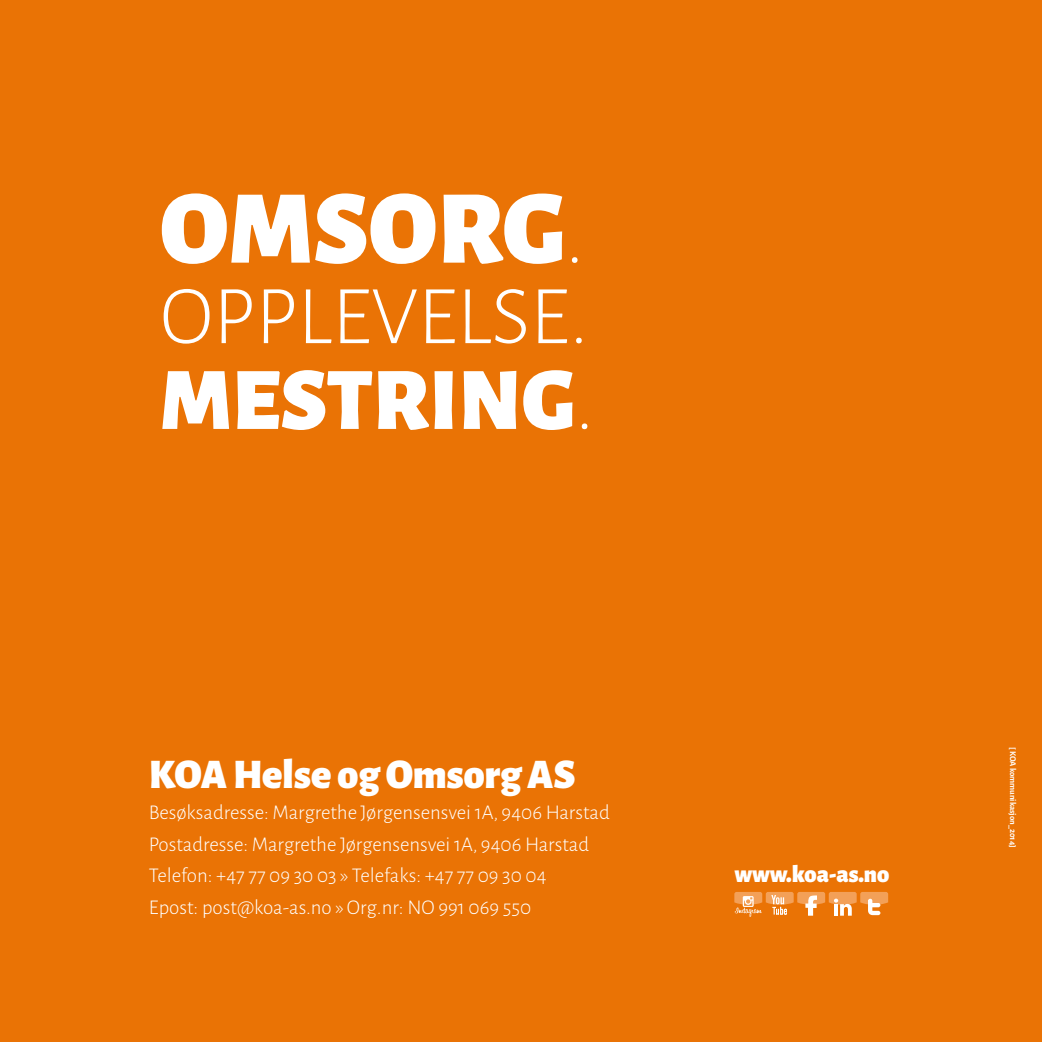
<style>
.page{position:relative;width:1042px;height:1042px;background:#ea7305}
.page>*{position:absolute;margin:0;border:0;box-sizing:border-box;transform-origin:0 0}
.t1{font:900 105px "Alegreya Sans";color:#fff}
.t2{font:900 89.25px "Alegreya Sans";color:#fff}
.t3{font:300 84px "Alegreya Sans";color:#fff}
.t4{font:900 42px "Alegreya Sans";color:#fff}
.t5{font:900 24.5px "Alegreya Sans";color:#fff}
.t6{font:300 21px/31.5px "Alegreya Sans";color:#fff}
.t7{font:700 8.75px "Alegreya Sans";color:#fff}
.s1{font-weight:300;font-size:84px}
</style>
<div class="page">
<svg style="left:734px;top:892px;width:154px;height:25px"></svg>
<h1 class="t1" style="left:160px;top:145px;width:426px">OMSORG<span class="s1">.</span></h1>
<h3 class="t3" style="left:160px;top:262px;width:430px">OPPLEVELSE.</h3>
<h2 class="t2" style="left:160px;top:329px;width:436px">MESTRING<span class="s1">.</span></h2>
<h3 class="t4" style="left:149px;top:741px;width:428px">KOA Helse og Omsorg AS</h3>
<p class="t6" style="left:149px;top:796px;width:462px">Besøksadresse: Margrethe Jørgensensvei 1A, 9406 Harstad Postadresse: Margrethe Jørgensensvei 1A, 9406 Harstad Telefon: +47 77 09 30 03 » Telefaks: +47 77 09 30 04<br>Epost: post@koa-as.no » Org.nr: NO 991 069 550</p>
<p class="t5" style="left:734px;top:855px;width:157px">www.koa-as.no</p>
<p class="t7" style="left:1019px;top:747px;width:102px;rotate:90deg">[ KOA kommunikasjon_2014]</p>
</div>
